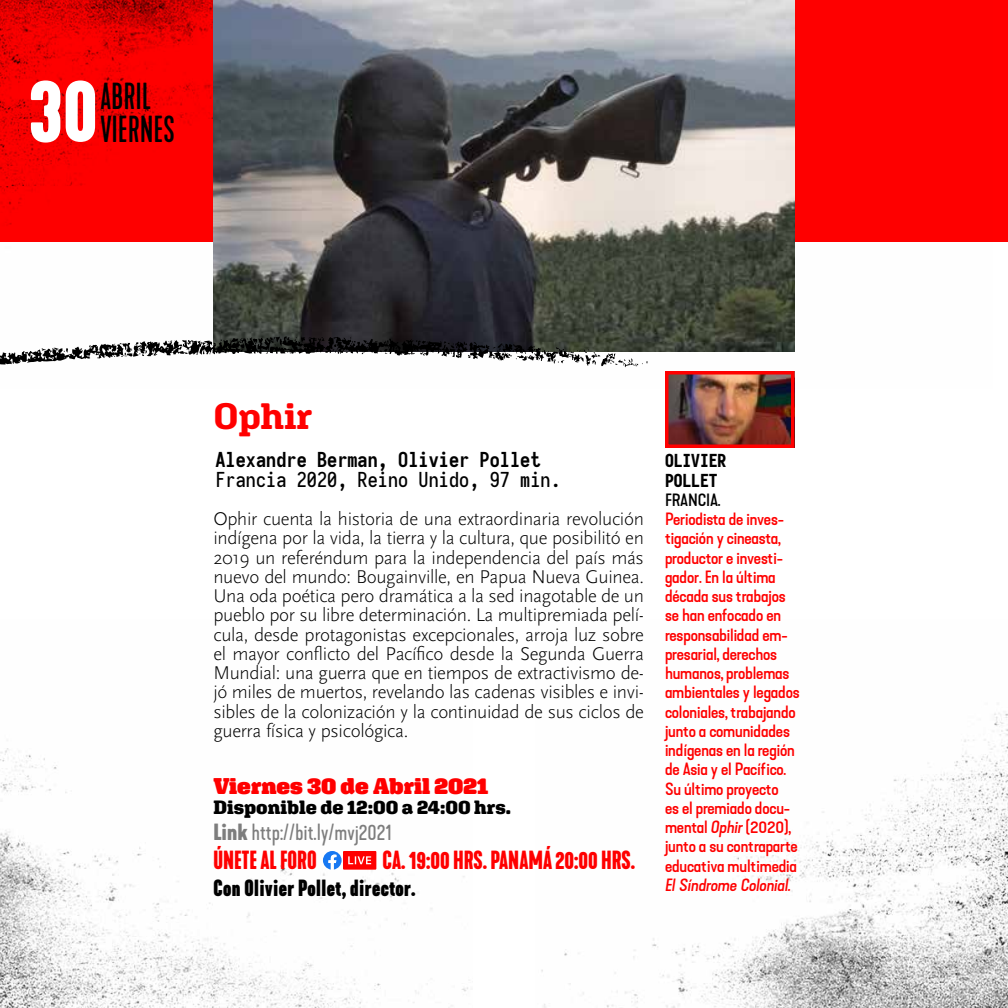
<style>
.page{position:relative;width:1008px;height:1008px;background:#fff}
.page>*{position:absolute;margin:0;border:0;box-sizing:border-box;transform-origin:0 0}
.t1{font:600 condensed 87.85px "Kapra Neue";color:#fff}
.t2{font:700 36.75px "Aglet Slab";letter-spacing:-.01em;color:#f00}
.t3{font:condensed 35.18px/33.1px "Kapra Neue";color:#000}
.t4{font:600 condensed 24.5px "Kapra Neue";color:#f00}
.t5{font:900 22.75px "Aglet Slab";color:#f00}
.t6{font:700 condensed 21.88px "Kapra Neue";letter-spacing:.02em;color:#000}
.t7{font:21.88px "Kapra Neue";color:#7d7d7d}
.t8{font:700 20.12px "Iosevka";letter-spacing:.005em;color:#000}
.t9{font:500 20.12px "Iosevka";letter-spacing:.005em;color:#000}
.t10{font:300 19.25px/19.2px "Scala Sans Pro";letter-spacing:-.02em;color:#000;text-align:justify}
.t11{font:900 19.25px "Aglet Slab";color:#000}
.t12{font:800 17.5px/19.2px "Iosevka";color:#000}
.t13{font:500 expanded 16.62px/19.2px "Kapra Neue";letter-spacing:-.01em;color:#f00}
.t14{font:italic 500 expanded 16.62px "Kapra Neue";letter-spacing:-.01em;color:#f00}
.t15{font:500 expanded 16.62px "Kapra Neue";letter-spacing:-.01em;color:#000}
.s1{font-weight:700}
.s2{font-style:italic}
</style>
<div class="page">
<img style="left:0;top:0;width:992px;height:388px">
<img style="left:541px;top:713px;width:467px;height:295px">
<img style="left:0;top:748px;width:468px;height:260px">
<img style="left:670px;top:376px;width:119px;height:67px">
<div style="left:665px;top:371px;width:129px;height:77px;border:4px solid #f00"></div>
<img style="left:214px;top:0;width:580px;height:352px">
<svg style="left:0;top:336px;width:649px;height:34px"></svg>
<div style="left:343px;top:851px;width:33px;height:19px;background:#f00"></div>
<svg style="left:348px;top:856px;width:23px;height:8px"></svg>
<svg style="left:323px;top:851px;width:19px;height:19px"></svg>
<h1 class="t1" style="left:29px;top:54px;width:70px">30</h1>
<h3 class="t3" style="left:100px;top:80px;width:76px">ABRIL<br>VIERNES</h3>
<h2 class="t2" style="left:214px;top:395px;width:100px">Ophir</h2>
<p class="t8" style="left:215px;top:449px;width:327px">Alexandre Berman, Olivier Pollet</p>
<p class="t9" style="left:215px;top:468px;width:347px">Francia 2020, Reino Unido, 97 min.</p>
<p class="t10" style="left:213px;top:509px;width:432px">Ophir cuenta la historia de una extraordinaria revolución indígena por la vida, la tierra y la cultura, que posibilitó en 2019 un referéndum para la independencia del país más nuevo del mundo: Bougainville, en Papua Nueva Guinea.<br>Una oda poética pero dramática a la sed inagotable de un pueblo por su libre determinación. La multipremiada pelí&shy;cula, desde protagonistas excepcionales, arroja luz sobre el mayor conflicto del Pacífico desde la Segunda Guerra Mundial: una guerra que en tiempos de extractivismo de&shy;jó miles de muertos, revelando las cadenas visibles e invi&shy;sibles de la colonización y la continuidad de sus ciclos de guerra física y psicológica.</p>
<p class="t5" style="left:213px;top:773px;width:276px">Viernes 30 de Abril 2021</p>
<p class="t11" style="left:213px;top:795px;width:299px">Disponible de 12:00 a 24:00 hrs.</p>
<p class="t7" style="left:213px;top:819px;width:180px"><span class="s1">Link</span> http://bit.ly/mvj2021</p>
<p class="t4" style="left:213px;top:845px;width:105px">ÚNETE AL FORO</p>
<p class="t4" style="left:383px;top:845px;width:254px">CA. 19:00 HRS. PANAMÁ 20:00 HRS.</p>
<p class="t6" style="left:213px;top:873px;width:204px">Con Olivier Pollet, director.</p>
<p class="t12" style="left:665px;top:452px;width:63px">OLIVIER<br>POLLET</p>
<p class="t15" style="left:665px;top:490px;width:57px">FRANCIA.</p>
<p class="t13" style="left:665px;top:510px;width:136px">Periodista de inves&shy;tigación y cineasta, productor e investi&shy;gador. En la última década sus trabajos se han enfocado en responsabilidad em&shy;presarial, derechos humanos, problemas ambientales y legados coloniales, trabajando junto a comunidades indígenas en la región de Asia y el Pacífico.<br>Su último proyecto<br>es el premiado docu&shy;mental <span class="s2">Ophir</span> (2020), junto a su contraparte educativa multimedia</p>
<p class="t14" style="left:665px;top:875px;width:128px">El Síndrome Colonial.</p>
</div>
